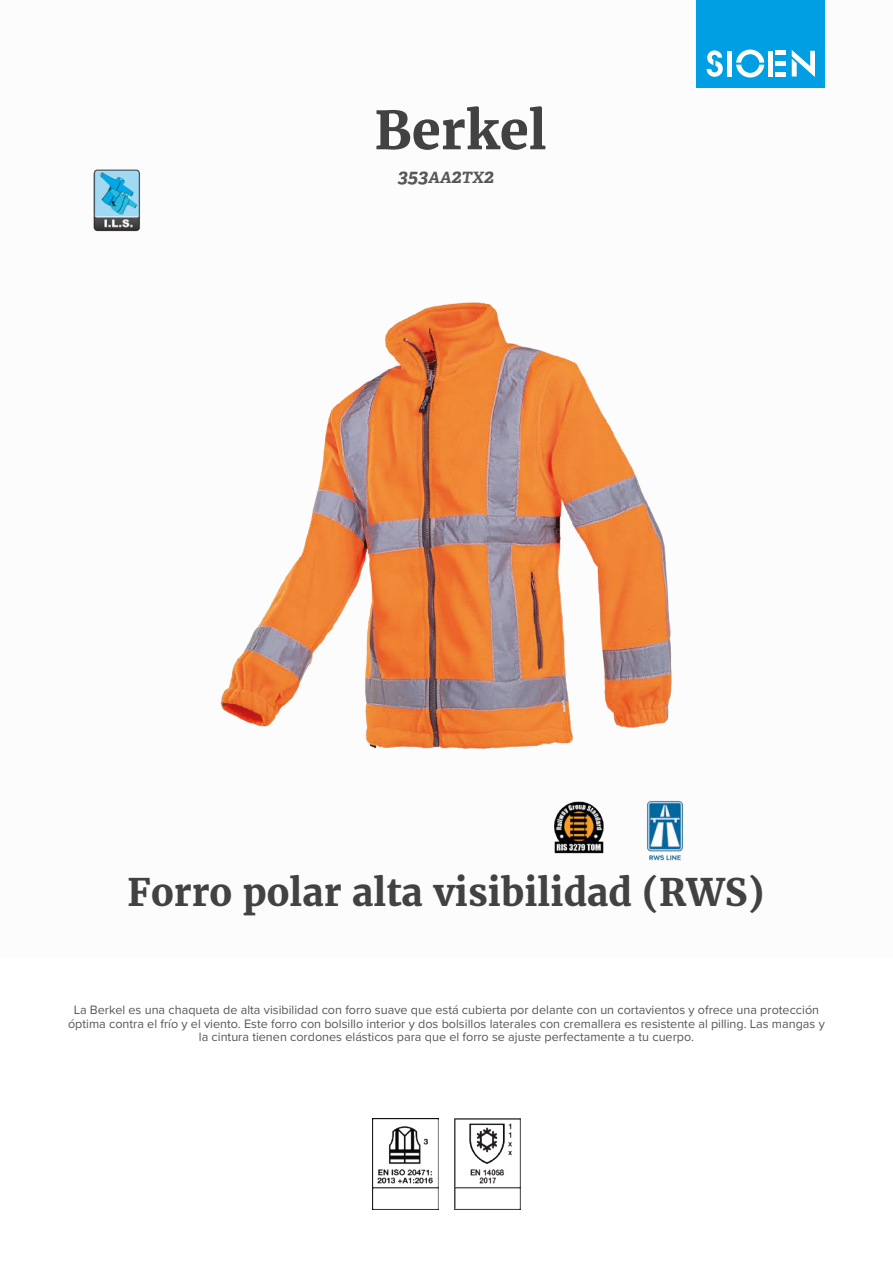
<style>
.page{position:relative;width:893px;height:1263px;background:#fff}
.page>*{position:absolute;margin:0;border:0;box-sizing:border-box;transform-origin:0 0}
.t1{font:700 52.5px "Merriweather";color:#424243}
.t2{font:700 37.5px "Merriweather";color:#424243}
.t3{font:italic 700 19.5px "Adelle";color:#575756}
.t4{font:12.6px/13.6px "Proxima Nova";color:#575756;text-align:center}
.s1{font-size:15.6px}
</style>
<div class="page">
<div style="left:697px;top:0;width:128px;height:88px;background:#009fe3"></div>
<svg style="left:707px;top:50px;width:16px;height:27px"></svg>
<svg style="left:736px;top:50px;width:28px;height:28px"></svg>
<div style="left:727px;top:51px;width:5px;height:26px;background:#fff"></div>
<div style="left:768px;top:51px;width:5px;height:26px;background:#fff"></div>
<div style="left:775px;top:72px;width:11px;height:5px;background:#fff"></div>
<div style="left:775px;top:61px;width:11px;height:5px;background:#fff"></div>
<hr style="left:775px;top:51px;width:11px;height:4px;background:#fff">
<svg style="left:792px;top:50px;width:23px;height:27px"></svg>
<img style="left:93px;top:169px;width:48px;height:63px">
<img style="left:372px;top:1118px;width:66px;height:92px">
<img style="left:454px;top:1118px;width:67px;height:92px">
<img style="left:220px;top:302px;width:464px;height:559px">
<h1 class="t1" style="left:374px;top:95px;width:174px">Berkel</h1>
<h3 class="t3" style="left:398px;top:164px;width:98px">353<span class="s1">AA</span>2<span class="s1">TX</span>2</h3>
<h2 class="t2" style="left:128px;top:867px;width:638px">Forro polar alta visibilidad (RWS)</h2>
<p class="t4" style="left:68px;top:1002px;width:758px">La Berkel es una chaqueta de alta visibilidad con forro suave que está cubierta por delante con un cortavientos y ofrece una protección óptima contra el frío y el viento. Este forro con bolsillo interior y dos bolsillos laterales con cremallera es resistente al pilling. Las mangas y la cintura tienen cordones elásticos para que el forro se ajuste perfectamente a tu cuerpo.</p>
</div>
